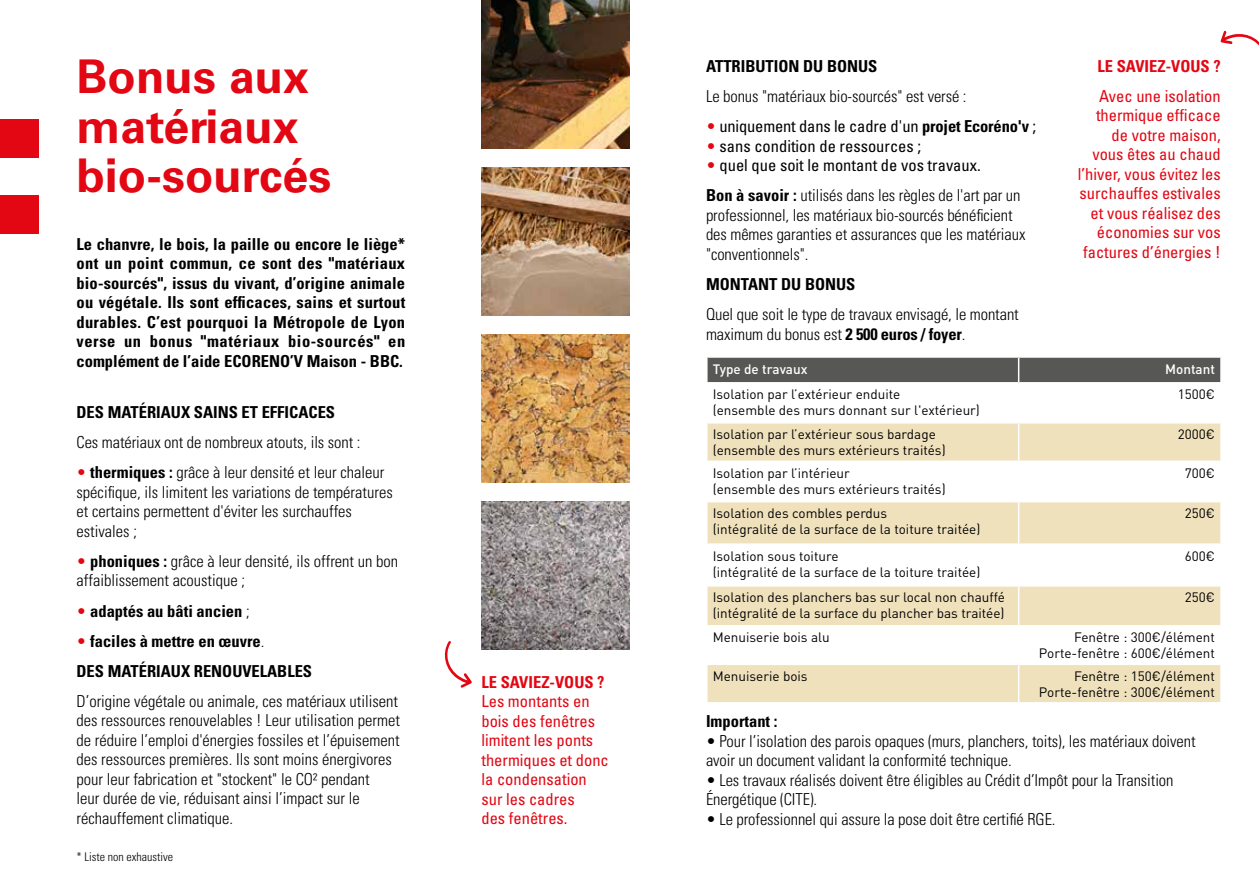
<style>
.page{position:relative;width:1259px;height:893px;background:#fff}
.page>*{position:absolute;margin:0;border:0;box-sizing:border-box;transform-origin:0 0}
.t1{font:700 46.5px/49.5px "Univers LT Std";color:#e30613}
.t2{font:300 condensed 16.5px/19.5px "Univers LT Std";color:#000}
.t3{font:700 condensed 16.5px/19.5px "Univers LT Std";color:#000}
.t4{font:condensed 16.5px/19.5px "Univers LT Std";color:#e30613}
.t5{font:condensed 16.5px/30.2px "Univers LT Std";color:#000}
.t6{font:700 condensed 16.5px "Univers LT Std";color:#e30613}
.t7{font:13.5px/16.2px "DIN Pro";color:#000}
.t8{font:500 13.5px "DIN Pro";color:#fff}
.t9{font:300 condensed 12px "Univers LT Std";color:#000}
.s1{color:#e30613}
.s2{font-weight:700}
.s3{font-weight:300;color:#e30613}
.s4{font-weight:300}
</style>
<div class="page">
<div style="left:0;top:119px;width:38px;height:38px;background:#e30613"></div>
<div style="left:0;top:196px;width:38px;height:38px;background:#e30613"></div>
<img style="left:481px;top:168px;width:148px;height:148px">
<img style="left:481px;top:335px;width:148px;height:148px">
<img style="left:481px;top:501px;width:148px;height:148px">
<img style="left:481px;top:0;width:148px;height:149px">
<svg style="left:707px;top:423px;width:513px;height:279px;fill:#f0e1bd"></svg>
<div style="left:707px;top:357px;width:514px;height:25px;background:#575756"></div>
<hr style="left:1018px;top:423px;width:1px;height:38px;background:#fff">
<hr style="left:1018px;top:462px;width:1px;height:39px;background:#fff">
<hr style="left:1018px;top:502px;width:1px;height:41px;background:#fff">
<hr style="left:1018px;top:545px;width:1px;height:40px;background:#fff">
<hr style="left:1018px;top:587px;width:1px;height:38px;background:#fff">
<hr style="left:1018px;top:627px;width:1px;height:37px;background:#fff">
<hr style="left:1018px;top:665px;width:1px;height:37px;background:#fff">
<hr style="left:706px;top:461px;width:312px;height:1px;background:#fff">
<hr style="left:1018px;top:461px;width:203px;height:1px;background:#fff">
<hr style="left:706px;top:501px;width:312px;height:1px;background:#fff">
<hr style="left:1018px;top:501px;width:203px;height:1px;background:#fff">
<hr style="left:706px;top:543px;width:312px;height:2px;background:#fff">
<hr style="left:1018px;top:543px;width:203px;height:2px;background:#fff">
<hr style="left:706px;top:585px;width:312px;height:2px;background:#fff">
<hr style="left:1018px;top:585px;width:203px;height:2px;background:#fff">
<hr style="left:706px;top:625px;width:312px;height:2px;background:#fff">
<hr style="left:1018px;top:625px;width:203px;height:2px;background:#fff">
<hr style="left:706px;top:664px;width:312px;height:1px;background:#fff">
<hr style="left:1018px;top:664px;width:203px;height:1px;background:#fff">
<svg style="left:1220px;top:31px;width:39px;height:15px"></svg>
<svg style="left:444px;top:641px;width:28px;height:47px"></svg>
<h1 class="t1" style="left:77px;top:52px;width:256px">Bonus aux matériaux bio-sourcés</h1>
<p class="t3" style="left:77px;top:234px;width:330px;text-align:justify">Le chanvre, le bois, la paille ou encore le liège* ont un point commun, ce sont des "matériaux bio-sourcés", issus du vivant, d’origine animale ou végétale. Ils sont efficaces, sains et surtout durables. C’est pourquoi la Métropole de Lyon verse un bonus "matériaux bio-sourcés" en complément de l’aide ECORENO’V Maison - BBC.</p>
<p class="t3" style="left:77px;top:402px;width:260px">DES MATÉRIAUX SAINS ET EFFICACES</p>
<p class="t2" style="left:77px;top:433px;width:285px">Ces matériaux ont de nombreux atouts, ils sont :</p>
<p class="t2" style="left:77px;top:463px;width:318px"><span class="s1">•</span> <span class="s2">thermiques :</span> grâce à leur densité et leur chaleur spécifique, ils limitent les variations de températures et certains permettent d'éviter les surchauffes estivales ;</p>
<p class="t2" style="left:77px;top:551px;width:323px"><span class="s1">•</span> <span class="s2">phoniques :</span> grâce à leur densité, ils offrent un bon affaiblissement acoustique ;</p>
<p class="t3" style="left:77px;top:601px;width:175px"><span class="s3">•</span> adaptés au bâti ancien <span class="s4">;</span></p>
<p class="t3" style="left:77px;top:626px;width:237px;line-height:30.2px"><span class="s3">•</span> faciles à mettre en œuvre<span class="s4">.<br></span>DES MATÉRIAUX RENOUVELABLES</p>
<p class="t2" style="left:77px;top:691px;width:325px">D’origine végétale ou animale, ces matériaux utilisent des ressources renouvelables ! Leur utilisation permet de réduire l’emploi d'énergies fossiles et l’épuisement des ressources premières. Ils sont moins énergivores pour leur fabrication et "stockent" le CO² pendant<br>leur durée de vie, réduisant ainsi l’impact sur le réchauffement climatique.</p>
<p class="t9" style="left:77px;top:850px;width:98px">* Liste non exhaustive</p>
<p class="t6" style="left:481px;top:672px;width:125px">LE SAVIEZ-VOUS ?</p>
<p class="t4" style="left:481px;top:691px;width:129px">Les montants en bois des fenêtres limitent les ponts thermiques et donc la condensation sur les cadres<br>des fenêtres.</p>
<p class="t6" style="left:1097px;top:56px;width:125px">LE SAVIEZ-VOUS ?</p>
<p class="t4" style="left:1078px;top:86px;width:144px;text-align:right">Avec une isolation thermique efficace de votre maison, vous êtes au chaud l’hiver, vous évitez les surchauffes estivales et vous réalisez des économies sur vos factures d’énergies !</p>
<p class="t3" style="left:706px;top:56px;width:173px">ATTRIBUTION DU BONUS</p>
<p class="t2" style="left:706px;top:86px;width:262px">Le bonus "matériaux bio-sourcés" est versé :</p>
<p class="t5" style="left:706px;top:111px;width:332px"><span class="s3">•</span> uniquement dans le cadre d'un <span class="s2">projet Ecoréno'v</span> ;</p>
<p class="t5" style="left:706px;top:130px;width:217px"><span class="s3">•</span> sans condition de ressources ;</p>
<p class="t5" style="left:706px;top:150px;width:316px"><span class="s3">•</span> quel que soit le montant de vos travaux.<br><span class="s2">Bon à savoir :</span> <span class="s4">utilisés dans les règles de l'art par un</span></p>
<p class="t2" style="left:706px;top:205px;width:321px">professionnel, les matériaux bio-sourcés bénéficient des mêmes garanties et assurances que les matériaux "conventionnels".</p>
<p class="t3" style="left:706px;top:274px;width:151px">MONTANT DU BONUS</p>
<p class="t2" style="left:706px;top:304px;width:314px">Quel que soit le type de travaux envisagé, le montant maximum du bonus est <span class="s2">2 500 euros / foyer</span>.</p>
<p class="t8" style="left:713px;top:360px;width:96px">Type de travaux</p>
<p class="t8" style="left:1165px;top:360px;width:51px">Montant</p>
<p class="t7" style="left:713px;top:386px;width:269px">Isolation par l’extérieur enduite<br>(ensemble des murs donnant sur l'extérieur)</p>
<p class="t7" style="left:1177px;top:386px;width:39px">1500€</p>
<p class="t7" style="left:713px;top:426px;width:234px">Isolation par l’extérieur sous bardage (ensemble des murs extérieurs traités)</p>
<p class="t7" style="left:1177px;top:426px;width:39px">2000€</p>
<p class="t7" style="left:713px;top:464px;width:234px">Isolation par l’intérieur<br>(ensemble des murs extérieurs traités)</p>
<p class="t7" style="left:1184px;top:464px;width:32px">700€</p>
<p class="t7" style="left:713px;top:504px;width:269px">Isolation des combles perdus<br>(intégralité de la surface de la toiture traitée)</p>
<p class="t7" style="left:1184px;top:504px;width:32px">250€</p>
<p class="t7" style="left:713px;top:547px;width:269px">Isolation sous toiture<br>(intégralité de la surface de la toiture traitée)</p>
<p class="t7" style="left:1184px;top:547px;width:32px">600€</p>
<p class="t7" style="left:713px;top:589px;width:293px">Isolation des planchers bas sur local non chauffé (intégralité de la surface du plancher bas traitée)</p>
<p class="t7" style="left:1184px;top:589px;width:32px">250€</p>
<p class="t7" style="left:713px;top:629px;width:118px">Menuiserie bois alu</p>
<p class="t7" style="left:1039px;top:629px;width:178px;text-align:right">Fenêtre : 300€/élément<br>Porte-fenêtre : 600€/élément</p>
<p class="t7" style="left:713px;top:667px;width:96px">Menuiserie bois</p>
<p class="t7" style="left:1039px;top:667px;width:178px;text-align:right">Fenêtre : 150€/élément<br>Porte-fenêtre : 300€/élément</p>
<p class="t3" style="left:706px;top:712px;width:73px">Important :</p>
<p class="t2" style="left:706px;top:731px;width:491px">• Pour l’isolation des parois opaques (murs, planchers, toits), les matériaux doivent avoir un document validant la conformité technique.</p>
<p class="t2" style="left:706px;top:770px;width:469px">• Les travaux réalisés doivent être éligibles au Crédit d’Impôt pour la Transition<br>Énergétique (CITE).</p>
<p class="t2" style="left:706px;top:809px;width:351px">• Le professionnel qui assure la pose doit être certifié RGE.</p>
</div>
